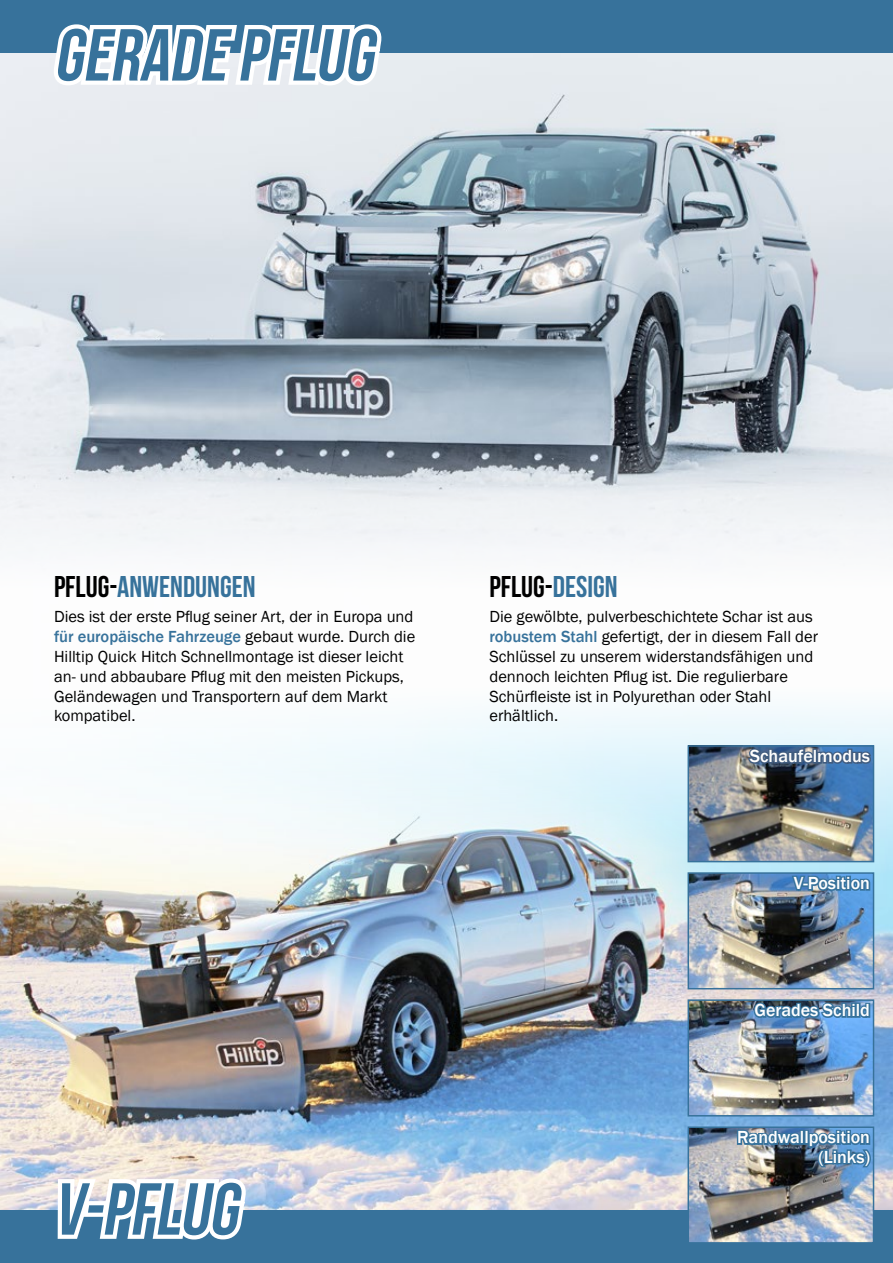
<style>
.page{position:relative;width:893px;height:1263px;background:#fff}
.page>*{position:absolute;margin:0;border:0;box-sizing:border-box;transform-origin:0 0}
.t1{font:italic 73.35px "Bebas Neue";color:#37729b}
.t2{font:30px "Bebas Neue";color:#37729b}
.t3{font:30px "Bebas Neue";color:#000}
.t4{font:500 18px/19.5px "Franklin Gothic";color:#fff;text-align:right}
.t5{font:16.5px/19.8px "Franklin Gothic";color:#000}
.s1{color:#000}
.s2{font-weight:500;color:#37729b}
.s3{color:#37729b}
</style>
<div class="page">
<img style="left:0;top:52px;width:892px;height:477px">
<img style="left:0;top:529px;width:892px;height:681px">
<hr style="left:892px;top:0;width:1px;height:1263px;background:#adafb2">
<img style="left:690px;top:748px;width:181px;height:111px">
<div style="left:687px;top:745px;width:187px;height:117px;border:2px solid #37729b"></div>
<img style="left:690px;top:875px;width:181px;height:111px">
<div style="left:687px;top:872px;width:187px;height:117px;border:2px solid #37729b"></div>
<img style="left:690px;top:1002px;width:181px;height:111px">
<div style="left:687px;top:999px;width:187px;height:117px;border:2px solid #37729b"></div>
<div style="left:0;top:1210px;width:893px;height:53px;background:#37729b"></div>
<img style="left:690px;top:1129px;width:181px;height:111px">
<div style="left:687px;top:1126px;width:187px;height:117px;border:2px solid #37729b"></div>
<div style="left:0;top:0;width:893px;height:52px;background:#37729b"></div>
<svg style="left:47px;top:24px;width:341px;height:67px"></svg>
<svg style="left:746px;top:743px;width:127px;height:28px;background:#506f93"></svg>
<svg style="left:790px;top:873px;width:82px;height:24px;background:#5186b3"></svg>
<img style="left:751px;top:998px;width:121px;height:31px">
<img style="left:735px;top:1125px;width:138px;height:46px">
<svg style="left:53px;top:1174px;width:199px;height:66px"></svg>
<h1 class="t1" style="left:54px;top:15px;width:333px">GERADE PFLUG</h1>
<h2 class="t2" style="left:54px;top:570px;width:203px"><span class="s1">PFLUG-</span>ANWENDUNGEN</h2>
<p class="t5" style="left:54px;top:607px;width:363px">Dies ist der erste Pflug seiner Art, der in Europa und <span class="s2">für europäische Fahrzeuge</span> gebaut wurde. Durch die Hilltip Quick Hitch Schnellmontage ist dieser leicht an- und abbaubare Pflug mit den meisten Pickups, Geländewagen und Transportern auf dem Markt kompatibel.</p>
<h1 class="t1" style="left:53px;top:1169px;width:198px">V-PFLUG</h1>
<h2 class="t3" style="left:489px;top:570px;width:130px">PFLUG-<span class="s3">DESIGN</span></h2>
<p class="t5" style="left:489px;top:607px;width:330px">Die gewölbte, pulverbeschichtete Schar ist aus <span class="s2">robustem Stahl</span> gefertigt, der in diesem Fall der Schlüssel zu unserem widerstandsfähigen und dennoch leichten Pflug ist. Die regulierbare Schürfleiste ist in Polyurethan oder Stahl erhältlich.</p>
<p class="t4" style="left:750px;top:746px;width:122px">Schaufelmodus</p>
<p class="t4" style="left:794px;top:874px;width:78px">V-Position</p>
<p class="t4" style="left:754px;top:1001px;width:117px">Gerades Schild</p>
<p class="t4" style="left:737px;top:1128px;width:134px">Randwallposition (Links)</p>
</div>
